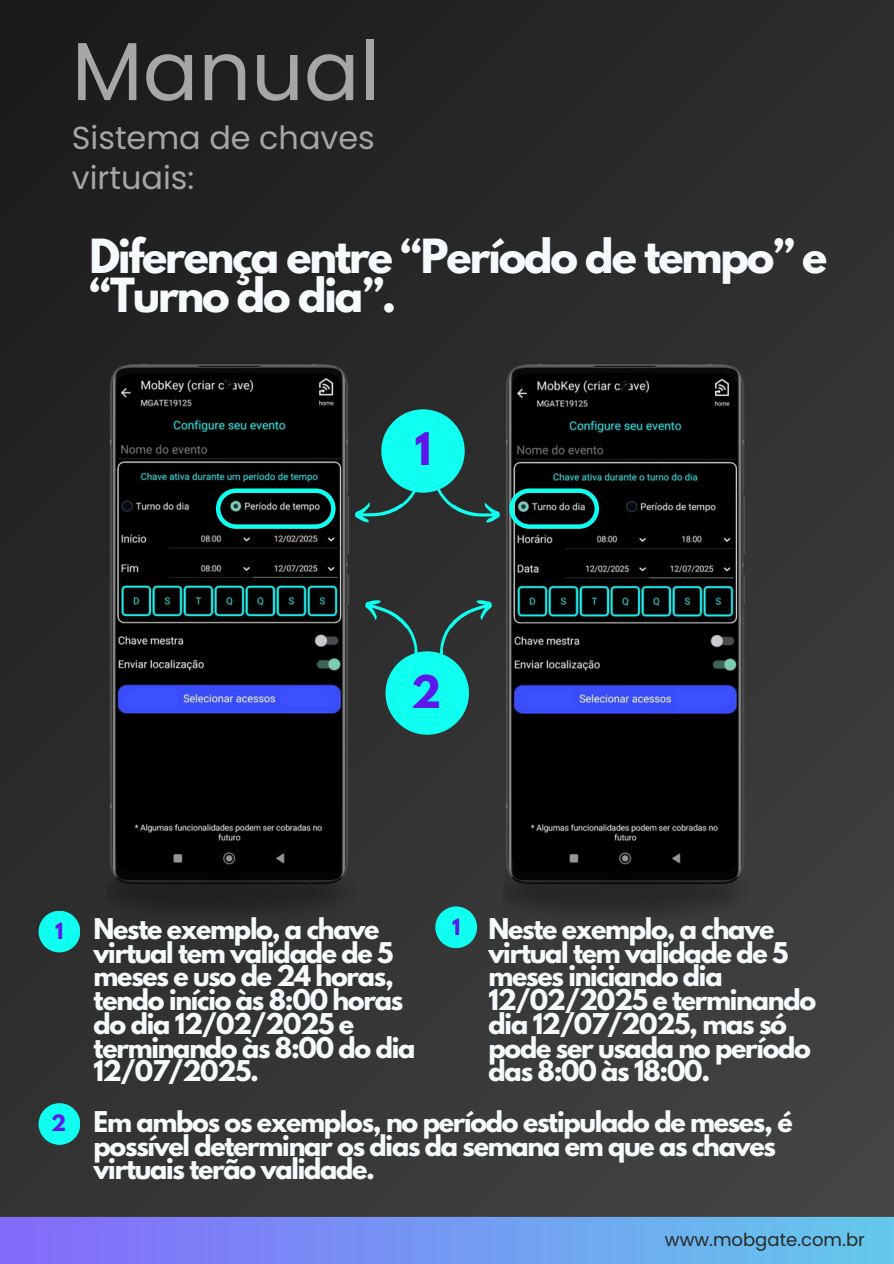
<style>
.page{position:relative;width:894px;height:1264px;background:#fff}
.page>*{position:absolute;margin:0;border:0;box-sizing:border-box;transform-origin:0 0}
.t1{font:82.35px "Poppins";color:#a6a6a6}
.t2{font:700 41.7px/39px "League Spartan";letter-spacing:-.05em;color:#f5fbfd}
.t3{font:700 39.9px "League Spartan";color:#5e17eb}
.t4{font:31.95px/39.9px "Poppins";color:#a6a6a6}
.t5{font:700 25.35px/23.7px "League Spartan";letter-spacing:-.05em;color:#f5fbfd}
.t6{font:700 19.95px "League Spartan";color:#5e17eb}
.t7{font:18px "Poppins";color:#272727}
</style>
<div class="page">
<div style="left:0;top:0;width:893px;height:1263px;background:linear-gradient(to right,#252525,#383838)"></div>
<div style="left:0;top:1216px;width:893px;height:47px;background:linear-gradient(to right,#8469fb,#64c9ea)"></div>
<img style="left:107px;top:361px;width:244px;height:495px">
<img style="left:107px;top:856px;width:252px;height:71px">
<img style="left:503px;top:361px;width:244px;height:495px">
<img style="left:503px;top:856px;width:252px;height:71px">
<svg style="left:216px;top:488px;width:119px;height:41px;background:#0d4b47"></svg>
<svg style="left:509px;top:488px;width:90px;height:41px;background:#11514c"></svg>
<div style="left:381px;top:409px;width:83px;height:83px;background:#0ffff0;border-radius:50%"></div>
<svg style="left:351px;top:477px;width:152px;height:52px;background:#274f4d"></svg>
<div style="left:385px;top:651px;width:84px;height:83px;background:#0ffff0;border-radius:50%"></div>
<svg style="left:360px;top:592px;width:136px;height:67px;background:#2b4342"></svg>
<div style="left:39px;top:910px;width:41px;height:42px;background:#0ffff0;border-radius:50%"></div>
<div style="left:435px;top:906px;width:42px;height:42px;background:#0ffff0;border-radius:50%"></div>
<div style="left:39px;top:1103px;width:41px;height:41px;background:#0ffff0;border-radius:50%"></div>
<h3 class="t1" style="left:72px;top:14px;width:309px">Manual</h3>
<h1 class="t4" style="left:72px;top:118px;width:304px">Sistema de chaves virtuais:</h1>
<p class="t2" style="left:89px;top:242px;width:739px">Diferença entre “Período de tempo” e “Turno do dia”.</p>
<p class="t3" style="left:414px;top:429px;width:18px">1</p>
<p class="t3" style="left:411px;top:671px;width:32px">2</p>
<p class="t5" style="left:94px;top:920px;width:323px">Neste exemplo, a chave virtual tem validade de 5 meses e uso de 24 horas, tendo início às 8:00 horas do dia 12/02/2025 e terminando às 8:00 do dia<br>12/07/2025.</p>
<p class="t5" style="left:488px;top:920px;width:329px">Neste exemplo, a chave virtual tem validade de 5 meses iniciando dia<br>12/02/2025 e terminando dia 12/07/2025, mas só pode ser usada no período das 8:00 às 18:00.</p>
<p class="t5" style="left:94px;top:1112px;width:700px">Em ambos os exemplos, no período estipulado de meses, é possível determinar os dias da semana em que as chaves virtuais terão validade.</p>
<p class="t6" style="left:55px;top:920px;width:10px">1</p>
<p class="t6" style="left:452px;top:916px;width:10px">1</p>
<p class="t6" style="left:51px;top:1113px;width:17px">2</p>
<h2 class="t7" style="left:664px;top:1227px;width:201px">www.mobgate.com.br</h2>
</div>
